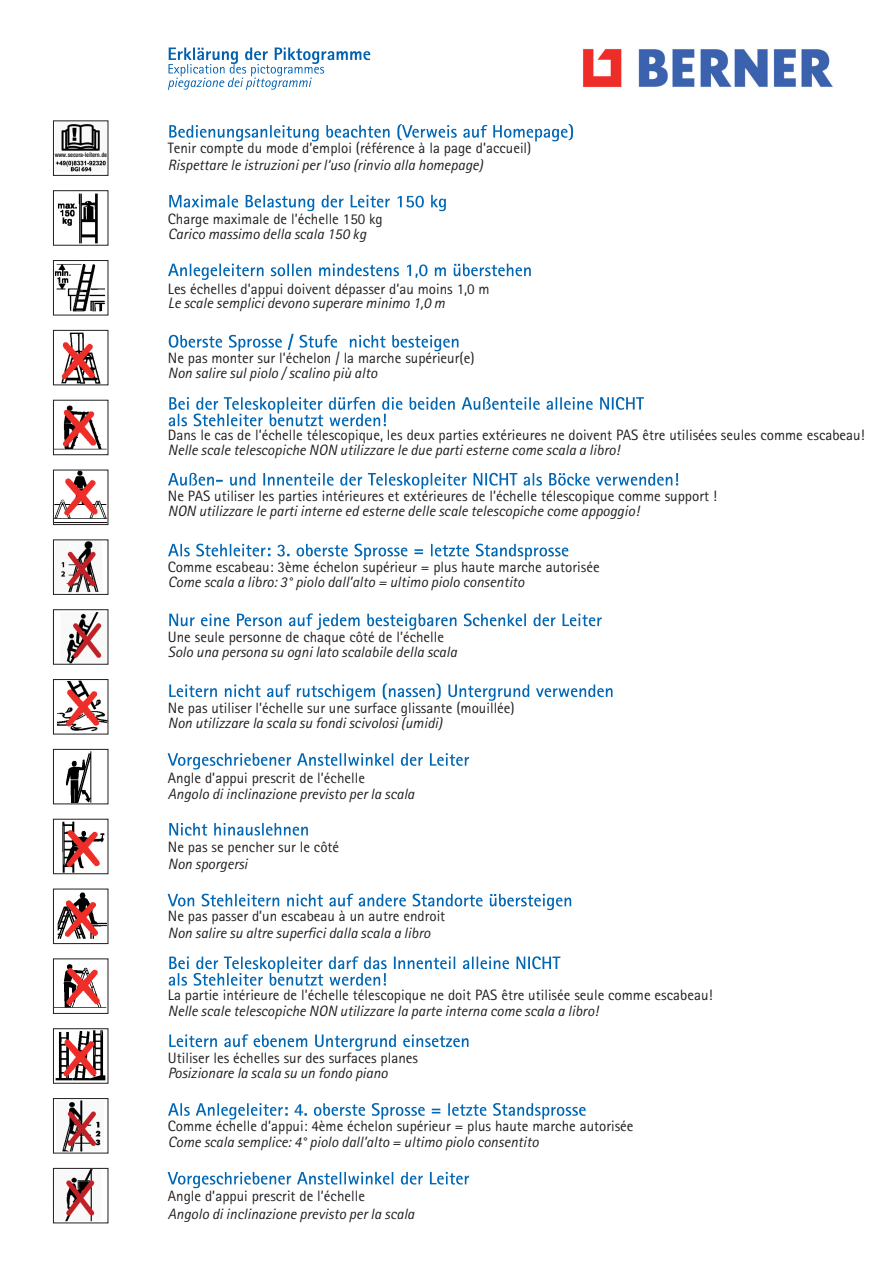
<style>
.page{position:relative;width:893px;height:1263px;background:#fff}
.page>*{position:absolute;margin:0;border:0;box-sizing:border-box;transform-origin:0 0}
.t1{font:15px "Rotis Sans Serif";color:#231f20}
.t2{font:italic 15px "Rotis Sans Serif";color:#231f20}
.t3{font:700 condensed 6px "Helvetica";letter-spacing:-.03em;color:#231f20}
</style>
<div class="page">
<img style="left:55px;top:124px;width:51px;height:48px">
<div style="left:53px;top:120px;width:55px;height:56px;border:1px solid #231f20"></div>
<div style="left:55px;top:152px;width:52px;height:7px;background:#fff"></div>
<img style="left:57px;top:193px;width:41px;height:51px">
<div style="left:53px;top:190px;width:55px;height:56px;border:1px solid #231f20"></div>
<img style="left:55px;top:263px;width:50px;height:49px">
<div style="left:53px;top:260px;width:55px;height:55px;border:1px solid #231f20"></div>
<img style="left:61px;top:332px;width:40px;height:51px">
<div style="left:53px;top:330px;width:55px;height:55px;border:1px solid #231f20"></div>
<img style="left:55px;top:405px;width:51px;height:45px">
<div style="left:53px;top:400px;width:55px;height:55px;border:1px solid #231f20"></div>
<img style="left:55px;top:472px;width:51px;height:51px">
<div style="left:53px;top:470px;width:55px;height:55px;border:1px solid #231f20"></div>
<img style="left:61px;top:541px;width:38px;height:52px">
<div style="left:53px;top:539px;width:55px;height:56px;border:1px solid #231f20"></div>
<img style="left:66px;top:612px;width:36px;height:51px">
<div style="left:53px;top:609px;width:55px;height:56px;border:1px solid #231f20"></div>
<img style="left:57px;top:681px;width:49px;height:51px">
<div style="left:53px;top:679px;width:55px;height:55px;border:1px solid #231f20"></div>
<img style="left:66px;top:751px;width:26px;height:51px">
<div style="left:53px;top:749px;width:55px;height:55px;border:1px solid #231f20"></div>
<img style="left:62px;top:821px;width:43px;height:51px">
<div style="left:53px;top:819px;width:55px;height:55px;border:1px solid #231f20"></div>
<img style="left:57px;top:892px;width:49px;height:47px">
<div style="left:53px;top:889px;width:55px;height:55px;border:1px solid #231f20"></div>
<img style="left:55px;top:964px;width:51px;height:44px">
<div style="left:53px;top:958px;width:55px;height:56px;border:1px solid #231f20"></div>
<img style="left:55px;top:1030px;width:51px;height:51px">
<div style="left:53px;top:1028px;width:55px;height:55px;border:1px solid #231f20"></div>
<img style="left:62px;top:1100px;width:39px;height:51px">
<div style="left:53px;top:1098px;width:55px;height:55px;border:1px solid #231f20"></div>
<img style="left:65px;top:1170px;width:30px;height:51px">
<div style="left:53px;top:1168px;width:55px;height:55px;border:1px solid #231f20"></div>
<svg style="left:168px;top:1172px;width:301px;height:16px"></svg>
<svg style="left:168px;top:1103px;width:418px;height:16px"></svg>
<svg style="left:169px;top:1034px;width:299px;height:17px"></svg>
<svg style="left:169px;top:956px;width:391px;height:30px"></svg>
<svg style="left:168px;top:894px;width:403px;height:16px"></svg>
<svg style="left:169px;top:823px;width:139px;height:13px"></svg>
<svg style="left:169px;top:613px;width:433px;height:17px"></svg>
<svg style="left:168px;top:544px;width:400px;height:16px"></svg>
<svg style="left:168px;top:473px;width:510px;height:16px"></svg>
<svg style="left:169px;top:397px;width:475px;height:29px"></svg>
<svg style="left:169px;top:334px;width:289px;height:17px"></svg>
<svg style="left:168px;top:264px;width:363px;height:16px"></svg>
<svg style="left:169px;top:195px;width:277px;height:16px"></svg>
<svg style="left:169px;top:683px;width:443px;height:18px"></svg>
<svg style="left:168px;top:753px;width:301px;height:16px"></svg>
<svg style="left:169px;top:124px;width:404px;height:17px"></svg>
<img style="left:583px;top:48px;width:250px;height:40px">
<svg style="left:168px;top:48px;width:202px;height:42px"></svg>
<p class="t3" style="left:55px;top:151px;width:54px">www.secura-leitern.de</p>
<p class="t1" style="left:168px;top:139px;width:365px">Tenir compte du mode d’emploi (référence à la page d’accueil)</p>
<p class="t2" style="left:168px;top:156px;width:317px">Rispettare le istruzioni per l‘uso (rinvio alla homepage)</p>
<p class="t1" style="left:168px;top:210px;width:216px">Charge maximale de l’échelle 150 kg</p>
<p class="t2" style="left:168px;top:225px;width:200px">Carico massimo della scala 150 kg</p>
<p class="t1" style="left:168px;top:280px;width:323px">Les échelles d’appui doivent dépasser d’au moins 1,0 m</p>
<p class="t2" style="left:168px;top:294px;width:279px">Le scale semplici devono superare minimo 1,0 m</p>
<p class="t1" style="left:168px;top:349px;width:308px">Ne pas monter sur l’échelon / la marche supérieur(e)</p>
<p class="t2" style="left:168px;top:364px;width:211px">Non salire sul piolo / scalino più alto</p>
<p class="t1" style="left:168px;top:426px;width:698px">Dans le cas de l’échelle télescopique, les deux parties extérieures ne doivent PAS être utilisées seules comme escabeau!</p>
<p class="t2" style="left:168px;top:441px;width:453px">Nelle scale telescopiche NON utilizzare le due parti esterne come scala a libro!</p>
<p class="t1" style="left:168px;top:487px;width:551px">Ne PAS utiliser les parties intérieures et extérieures de l’échelle télescopique comme support !</p>
<p class="t2" style="left:168px;top:502px;width:473px">NON utilizzare le parti interne ed esterne delle scale telescopiche come appoggio!</p>
<p class="t1" style="left:168px;top:558px;width:433px">Comme escabeau: 3ème échelon supérieur = plus haute marche autorisée</p>
<p class="t2" style="left:168px;top:573px;width:358px">Come scala a libro: 3° piolo dall’alto = ultimo piolo consentito</p>
<p class="t1" style="left:168px;top:628px;width:278px">Une seule personne de chaque côté de l’échelle</p>
<p class="t2" style="left:168px;top:643px;width:291px">Solo una persona su ogni lato scalabile della scala</p>
<p class="t1" style="left:168px;top:699px;width:348px">Ne pas utiliser l’échelle sur une surface glissante (mouillée)</p>
<p class="t2" style="left:168px;top:714px;width:276px">Non utilizzare la scala su fondi scivolosi (umidi)</p>
<p class="t1" style="left:168px;top:769px;width:199px">Angle d’appui prescrit de l’échelle</p>
<p class="t2" style="left:168px;top:785px;width:248px">Angolo di inclinazione previsto per la scala</p>
<p class="t1" style="left:168px;top:838px;width:173px">Ne pas se pencher sur le côté</p>
<p class="t2" style="left:168px;top:855px;width:81px">Non sporgersi</p>
<p class="t1" style="left:168px;top:907px;width:279px">Ne pas passer d’un escabeau à un autre endroit</p>
<p class="t2" style="left:168px;top:924px;width:264px">Non salire su altre superfici dalla scala a libro</p>
<p class="t1" style="left:168px;top:986px;width:546px">La partie intérieure de l’échelle télescopique ne doit PAS être utilisée seule comme escabeau!</p>
<p class="t2" style="left:168px;top:1002px;width:432px">Nelle scale telescopiche NON utilizzare la parte interna come scala a libro!</p>
<p class="t1" style="left:168px;top:1049px;width:252px">Utiliser les échelles sur des surfaces planes</p>
<p class="t2" style="left:168px;top:1064px;width:221px">Posizionare la scala su un fondo piano</p>
<p class="t1" style="left:168px;top:1117px;width:467px">Comme échelle d’appui: 4ème échelon supérieur = plus haute marche autorisée</p>
<p class="t2" style="left:168px;top:1133px;width:372px">Come scala semplice: 4° piolo dall’alto = ultimo piolo consentito</p>
<p class="t1" style="left:168px;top:1187px;width:199px">Angle d’appui prescrit de l’échelle</p>
<p class="t2" style="left:168px;top:1205px;width:248px">Angolo di inclinazione previsto per la scala</p>
</div>
